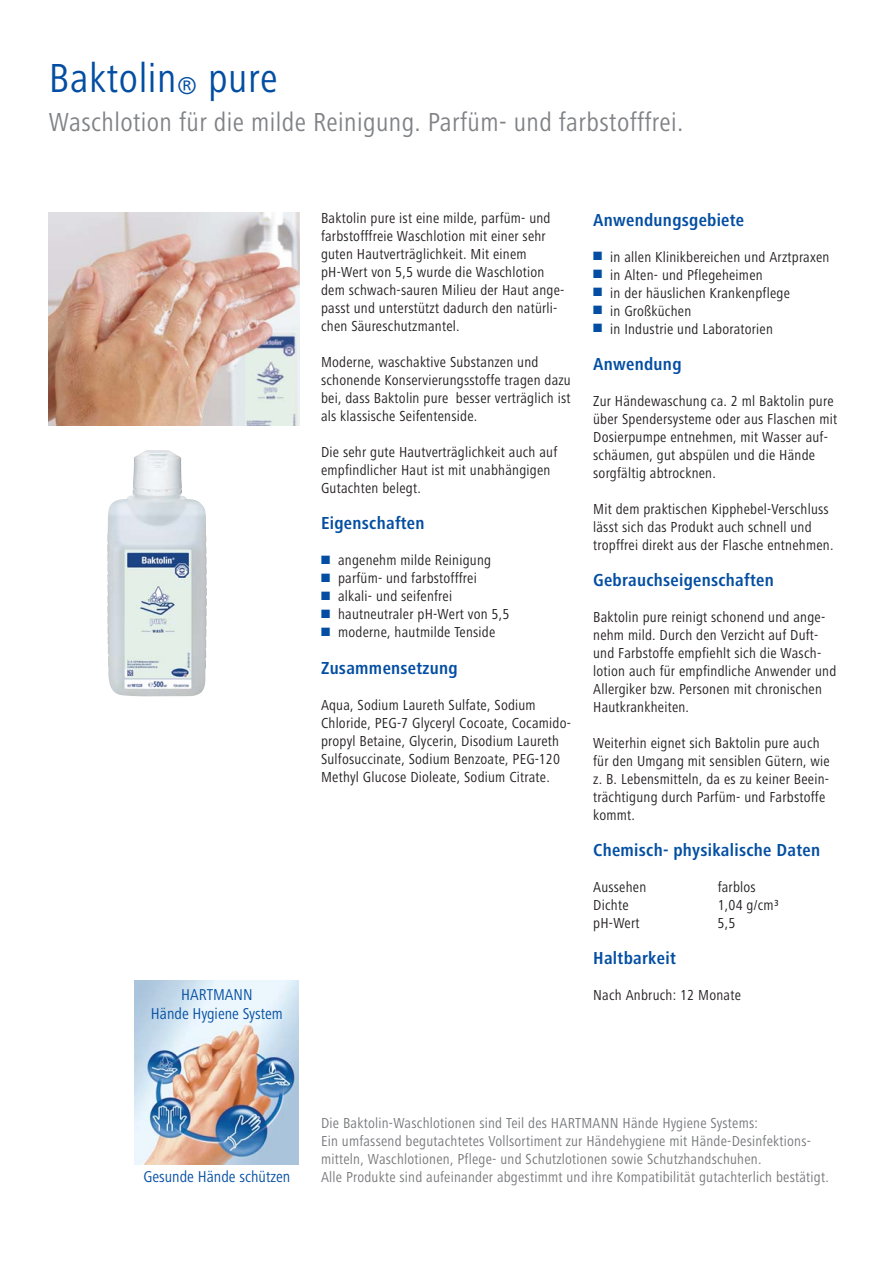
<style>
.page{position:relative;width:893px;height:1263px;background:#fff}
.page>*{position:absolute;margin:0;border:0;box-sizing:border-box;transform-origin:0 0}
.t1{font:42px "Hartmann";letter-spacing:.015em;color:#034ea2}
.t2{font:27px "Hartmann";letter-spacing:.015em;color:#808285}
.t3{font:700 18px "Hartmann";letter-spacing:.015em;color:#034ea2}
.t4{font:16.2px "Hartmann";color:#034ea2}
.t5{font:15px/18px "Hartmann";letter-spacing:.015em;color:#231f20}
.t6{font:15px/18px "Hartmann";letter-spacing:.015em;color:#77787b}
.s1{font-size:25.2px}
.s2{color:#034ea2}
</style>
<div class="page">
<img style="left:49px;top:213px;width:251px;height:212px">
<img style="left:107px;top:450px;width:100px;height:246px">
<img style="left:134px;top:981px;width:165px;height:183px">
<h1 class="t1" style="left:49px;top:62px;width:230px">Baktolin<span class="s1">®</span> pure</h1>
<h2 class="t2" style="left:49px;top:111px;width:636px">Waschlotion für die milde Reinigung. Parfüm- und farbstofffrei.</h2>
<p class="t5" style="left:321px;top:211px;width:245px">Baktolin pure ist eine milde, parfüm- und farbstofffreie Waschlotion mit einer sehr guten Hautverträglichkeit. Mit einem pH-Wert von 5,5 wurde die Waschlotion dem schwach-sauren Milieu der Haut ange&shy;passt und unterstützt dadurch den natürli&shy;chen Säureschutzmantel.</p>
<p class="t5" style="left:321px;top:355px;width:251px">Moderne, waschaktive Substanzen und schonende Konservierungsstoffe tragen dazu bei, dass Baktolin pure besser verträglich ist als klassische Seifentenside.</p>
<p class="t5" style="left:321px;top:445px;width:238px">Die sehr gute Hautverträglichkeit auch auf empfindlicher Haut ist mit unabhängigen<br>Gutachten belegt.</p>
<p class="t3" style="left:321px;top:516px;width:105px">Eigenschaften</p>
<p class="t5" style="left:321px;top:553px;width:172px"><span class="s2">■</span> angenehm milde Reinigung</p>
<p class="t5" style="left:321px;top:571px;width:157px"><span class="s2">■</span> parfüm- und farbstofffrei</p>
<p class="t5" style="left:321px;top:589px;width:133px"><span class="s2">■</span> alkali- und seifenfrei</p>
<p class="t5" style="left:321px;top:607px;width:190px"><span class="s2">■</span> hautneutraler pH-Wert von 5,5</p>
<p class="t5" style="left:321px;top:625px;width:176px"><span class="s2">■</span> moderne, hautmilde Tenside</p>
<p class="t3" style="left:321px;top:660px;width:138px">Zusammensetzung</p>
<p class="t5" style="left:321px;top:697px;width:252px">Aqua, Sodium Laureth Sulfate, Sodium Chloride, PEG-7 Glyceryl Cocoate, Cocamido&shy;propyl Betaine, Glycerin, Disodium Laureth Sulfosuccinate, Sodium Benzoate, PEG-120<br>Methyl Glucose Dioleate, Sodium Citrate.</p>
<p class="t3" style="left:593px;top:213px;width:153px">Anwendungsgebiete</p>
<p class="t5" style="left:593px;top:249px;width:238px"><span class="s2">■</span> in allen Klinikbereichen und Arztpraxen</p>
<p class="t5" style="left:593px;top:267px;width:171px"><span class="s2">■</span> in Alten- und Pflegeheimen</p>
<p class="t5" style="left:593px;top:285px;width:198px"><span class="s2">■</span> in der häuslichen Krankenpflege</p>
<p class="t5" style="left:593px;top:303px;width:100px"><span class="s2">■</span> in Großküchen</p>
<p class="t5" style="left:593px;top:321px;width:181px"><span class="s2">■</span> in Industrie und Laboratorien</p>
<p class="t3" style="left:593px;top:357px;width:90px">Anwendung</p>
<p class="t5" style="left:593px;top:393px;width:245px">Zur Händewaschung ca. 2 ml Baktolin pure über Spendersysteme oder aus Flaschen mit Dosierpumpe entnehmen, mit Wasser auf&shy;schäumen, gut abspülen und die Hände sorgfältig abtrocknen.</p>
<p class="t5" style="left:593px;top:501px;width:242px">Mit dem praktischen Kipphebel-Verschluss lässt sich das Produkt auch schnell und tropffrei direkt aus der Flasche entnehmen.</p>
<p class="t3" style="left:593px;top:573px;width:182px">Gebrauchseigenschaften</p>
<p class="t5" style="left:593px;top:609px;width:245px">Baktolin pure reinigt schonend und ange&shy;nehm mild. Durch den Verzicht auf Duft&shy;und Farbstoffe empfiehlt sich die Wasch&shy;lotion auch für empfindliche Anwender und Allergiker bzw. Personen mit chronischen Hautkrankheiten.</p>
<p class="t5" style="left:593px;top:735px;width:238px">Weiterhin eignet sich Baktolin pure auch für den Umgang mit sensiblen Gütern, wie z. B. Lebensmitteln, da es zu keiner Beein&shy;trächtigung durch Parfüm- und Farbstoffe kommt.</p>
<p class="t3" style="left:593px;top:843px;width:228px">Chemisch- physikalische Daten</p>
<p class="t5" style="left:593px;top:879px;width:55px">Aussehen</p>
<p class="t5" style="left:718px;top:879px;width:40px">farblos</p>
<p class="t5" style="left:593px;top:897px;width:37px">Dichte</p>
<p class="t5" style="left:718px;top:897px;width:63px">1,04 g/cm³</p>
<p class="t5" style="left:593px;top:915px;width:48px">pH-Wert</p>
<p class="t5" style="left:718px;top:915px;width:19px">5,5</p>
<p class="t3" style="left:593px;top:951px;width:84px">Haltbarkeit</p>
<p class="t4" style="left:181px;top:988px;width:73px">HARTMANN</p>
<p class="t5" style="left:593px;top:987px;width:149px">Nach Anbruch: 12 Monate</p>
<p class="t4" style="left:151px;top:1007px;width:134px">Hände Hygiene System</p>
<p class="t4" style="left:144px;top:1170px;width:148px">Gesunde Hände schützen</p>
<p class="t6" style="left:321px;top:1115px;width:509px">Die Baktolin-Waschlotionen sind Teil des HARTMANN Hände Hygiene Systems:<br>Ein umfassend begutachtetes Vollsortiment zur Händehygiene mit Hände-Desinfektions&shy;mitteln, Waschlotionen, Pflege- und Schutzlotionen sowie Schutzhandschuhen.<br>Alle Produkte sind aufeinander abgestimmt und ihre Kompatibilität gutachterlich bestätigt.</p>
</div>
